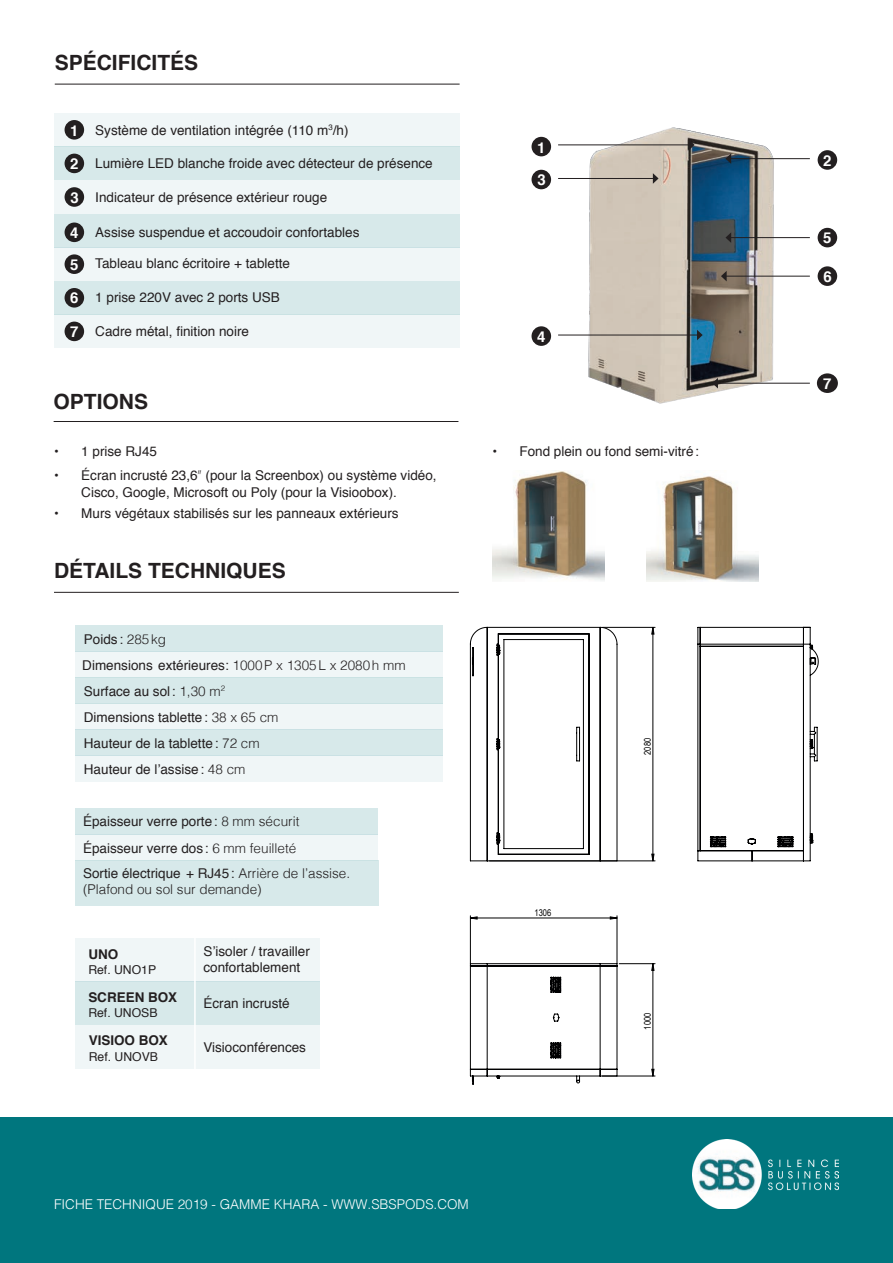
<style>
.page{position:relative;width:893px;height:1263px;background:#fff}
.page>*{position:absolute;margin:0;border:0;box-sizing:border-box;transform-origin:0 0}
.t1{font:700 21px "Helvetica";color:#231f20}
.t2{font:700 15px "Helvetica";color:#fff}
.t3{font:13.5px/16.2px "Helvetica";color:#231f20}
.t4{font:300 13.5px/16.2px "Helvetica";color:#231f20}
.t5{font:300 13.5px "Helvetica";color:#fff}
.t6{font:700 13.5px "Helvetica";color:#231f20}
.t7{font:12.15px "Helvetica";color:#231f20}
.t8{font:9.3px "Arial Narrow";color:#000001}
.s1{font-weight:700;font-size:15px;color:#fff}
.s2{font-weight:300}
.s3{font-weight:400}
</style>
<div class="page">
<div style="left:54px;top:281px;width:405px;height:34px;background:#d7e9ea"></div>
<div style="left:54px;top:247px;width:405px;height:34px;background:#f0f6f7"></div>
<div style="left:54px;top:315px;width:405px;height:33px;background:#f0f6f7"></div>
<div style="left:54px;top:147px;width:406px;height:33px;background:#d7e9ea"></div>
<div style="left:54px;top:113px;width:406px;height:34px;background:#f0f6f7"></div>
<div style="left:54px;top:214px;width:406px;height:33px;background:#d7e9ea"></div>
<div style="left:54px;top:180px;width:406px;height:34px;background:#f0f6f7"></div>
<hr style="left:55px;top:84px;width:405px;height:1px;background:#231f20">
<div style="left:65px;top:288px;width:19px;height:20px;background:#231f20;border-radius:50%"></div>
<div style="left:65px;top:223px;width:19px;height:19px;background:#231f20;border-radius:50%"></div>
<div style="left:65px;top:120px;width:19px;height:20px;background:#231f20;border-radius:50%"></div>
<div style="left:65px;top:254px;width:19px;height:20px;background:#231f20;border-radius:50%"></div>
<div style="left:65px;top:154px;width:19px;height:19px;background:#231f20;border-radius:50%"></div>
<div style="left:65px;top:187px;width:19px;height:20px;background:#231f20;border-radius:50%"></div>
<div style="left:65px;top:322px;width:19px;height:19px;background:#231f20;border-radius:50%"></div>
<div style="left:531px;top:137px;width:20px;height:19px;background:#231f20;border-radius:50%"></div>
<div style="left:818px;top:150px;width:19px;height:20px;background:#231f20;border-radius:50%"></div>
<div style="left:531px;top:170px;width:20px;height:19px;background:#231f20;border-radius:50%"></div>
<div style="left:818px;top:228px;width:19px;height:19px;background:#231f20;border-radius:50%"></div>
<div style="left:531px;top:326px;width:20px;height:20px;background:#231f20;border-radius:50%"></div>
<div style="left:818px;top:266px;width:19px;height:20px;background:#231f20;border-radius:50%"></div>
<div style="left:817px;top:373px;width:21px;height:20px;background:#231f20;border-radius:50%"></div>
<img style="left:575px;top:127px;width:207px;height:277px">
<hr style="left:717px;top:383px;width:93px;height:1px;background:#231f20">
<svg style="left:712px;top:378px;width:6px;height:10px"></svg>
<hr style="left:730px;top:158px;width:80px;height:1px;background:#231f20">
<svg style="left:725px;top:153px;width:6px;height:11px"></svg>
<hr style="left:726px;top:276px;width:84px;height:1px;background:#231f20">
<svg style="left:721px;top:271px;width:6px;height:10px"></svg>
<hr style="left:558px;top:178px;width:96px;height:1px;background:#231f20">
<svg style="left:653px;top:173px;width:6px;height:11px"></svg>
<hr style="left:558px;top:335px;width:140px;height:1px;background:#231f20">
<svg style="left:697px;top:330px;width:6px;height:10px"></svg>
<hr style="left:558px;top:145px;width:132px;height:1px;background:#231f20">
<svg style="left:689px;top:140px;width:6px;height:10px"></svg>
<hr style="left:730px;top:237px;width:80px;height:1px;background:#231f20">
<svg style="left:725px;top:232px;width:6px;height:11px"></svg>
<div style="left:75px;top:1025px;width:245px;height:43px;background:#f0f6f7"></div>
<div style="left:75px;top:938px;width:245px;height:43px;background:#f0f6f7"></div>
<hr style="left:54px;top:592px;width:405px;height:1px;background:#231f20">
<div style="left:75px;top:981px;width:245px;height:44px;background:#d7e9ea"></div>
<div style="left:75px;top:678px;width:368px;height:26px;background:#d7e9ea"></div>
<div style="left:75px;top:652px;width:368px;height:26px;background:#f0f6f7"></div>
<div style="left:75px;top:625px;width:368px;height:27px;background:#d7e9ea"></div>
<div style="left:75px;top:704px;width:368px;height:26px;background:#f0f6f7"></div>
<div style="left:75px;top:756px;width:368px;height:26px;background:#f0f6f7"></div>
<div style="left:75px;top:730px;width:368px;height:26px;background:#d7e9ea"></div>
<div style="left:75px;top:860px;width:304px;height:45px;background:#d7e9ea"></div>
<div style="left:75px;top:834px;width:303px;height:26px;background:#f0f6f7"></div>
<div style="left:75px;top:808px;width:303px;height:26px;background:#d7e9ea"></div>
<hr style="left:194px;top:934px;width:2px;height:143px;background:#fff">
<hr style="left:54px;top:421px;width:404px;height:1px;background:#231f20">
<div style="left:0;top:1117px;width:893px;height:146px;background:#00767e"></div>
<img style="left:693px;top:1140px;width:146px;height:69px">
<hr style="left:617px;top:916px;width:1px;height:48px;background:#000001">
<hr style="left:470px;top:916px;width:1px;height:48px;background:#000001">
<hr style="left:619px;top:963px;width:36px;height:1px;background:#000001">
<hr style="left:602px;top:1076px;width:53px;height:1px;background:#000001">
<hr style="left:602px;top:627px;width:53px;height:1px;background:#000001">
<hr style="left:489px;top:861px;width:166px;height:1px;background:#000001">
<hr style="left:430px;top:1210px;width:396px;height:1px;background:#000001">
<hr style="left:838px;top:625px;width:1px;height:474px;background:#000001">
<hr style="left:430px;top:625px;width:396px;height:1px;background:#000001">
<hr style="left:430px;top:625px;width:1px;height:474px;background:#000001">
<svg style="left:470px;top:916px;width:147px;height:3px"></svg>
<svg style="left:651px;top:963px;width:3px;height:113px"></svg>
<svg style="left:651px;top:627px;width:3px;height:234px"></svg>
<svg style="left:470px;top:963px;width:148px;height:122px"></svg>
<svg style="left:470px;top:627px;width:148px;height:234px"></svg>
<svg style="left:697px;top:627px;width:122px;height:234px"></svg>
<img style="left:492px;top:470px;width:112px;height:111px">
<img style="left:647px;top:476px;width:111px;height:105px">
<h1 class="t1" style="left:55px;top:45px;width:145px">SPÉCIFICITÉS</h1>
<p class="t2" style="left:70px;top:118px;width:10px">1</p>
<p class="t3" style="left:95px;top:122px;width:255px">Système de ventilation intégrée (110 m<sup>3</sup>/h)</p>
<p class="t2" style="left:70px;top:152px;width:10px">2</p>
<p class="t2" style="left:70px;top:185px;width:10px">3</p>
<p class="t3" style="left:95px;top:155px;width:339px">Lumière LED blanche froide avec détecteur de présence</p>
<p class="t3" style="left:95px;top:190px;width:233px">Indicateur de présence extérieur rouge</p>
<p class="t2" style="left:70px;top:221px;width:10px">4</p>
<p class="t3" style="left:95px;top:225px;width:266px">Assise suspendue et accoudoir confortables</p>
<p class="t2" style="left:70px;top:252px;width:10px">5</p>
<p class="t3" style="left:95px;top:256px;width:196px">Tableau blanc écritoire + tablette</p>
<p class="t3" style="left:70px;top:289px;width:211px"><span class="s1">6</span> 1 prise 220V avec 2 ports USB</p>
<p class="t2" style="left:70px;top:320px;width:10px">7</p>
<p class="t3" style="left:95px;top:324px;width:155px">Cadre métal, finition noire</p>
<h1 class="t1" style="left:54px;top:384px;width:96px">OPTIONS</h1>
<p class="t3" style="left:54px;top:444px;width:104px">• 1 prise RJ45</p>
<p class="t3" style="left:81px;top:468px;width:357px;text-indent:-27px">• Écran incrusté 23,6ʺ (pour la Screenbox) ou système vidéo,<br>Cisco, Google, Microsoft ou Poly (pour la Visioobox).</p>
<p class="t3" style="left:54px;top:505px;width:346px">• Murs végétaux stabilisés sur les panneaux extérieurs</p>
<h1 class="t1" style="left:54px;top:554px;width:233px">DÉTAILS TECHNIQUES</h1>
<p class="t3" style="left:84px;top:631px;width:84px">Poids : <span class="s2">285kg</span></p>
<p class="t3" style="left:84px;top:678px;width:196px;line-height:26.1px">Surface au sol: <span class="s2">1,30 m</span><sup>2<br></sup>Dimensions tablette: <span class="s2">38 x 65 cm</span></p>
<p class="t3" style="left:82px;top:657px;width:325px">Dimensions extérieures: <span class="s2">1000P x 1305L x 2080h mm</span></p>
<p class="t3" style="left:84px;top:735px;width:177px">Hauteur de la tablette: <span class="s2">72 cm</span></p>
<p class="t3" style="left:84px;top:761px;width:163px">Hauteur de l’assise: <span class="s2">48 cm</span></p>
<p class="t3" style="left:83px;top:814px;width:218px">Épaisseur verre porte: <span class="s2">8 mm sécurit</span></p>
<p class="t4" style="left:83px;top:864px;width:269px"><span class="s3">Sortie électrique + RJ45:</span> Arrière de l’assise. (Plafond ou sol sur demande)</p>
<p class="t3" style="left:83px;top:840px;width:215px">Épaisseur verre dos : <span class="s2">6 mm feuilleté</span></p>
<p class="t6" style="left:88px;top:944px;width:31px">UNO</p>
<p class="t6" style="left:88px;top:986px;width:90px">SCREEN BOX</p>
<p class="t6" style="left:89px;top:1030px;width:81px">VISIOO BOX</p>
<p class="t7" style="left:88px;top:960px;width:69px">Ref. UNO1P</p>
<p class="t7" style="left:88px;top:1003px;width:71px">Ref. UNOSB</p>
<p class="t7" style="left:89px;top:1047px;width:71px">Ref. UNOVB</p>
<p class="t3" style="left:203px;top:943px;width:108px">S’isoler / travailler confortablement</p>
<p class="t3" style="left:203px;top:996px;width:88px">Écran incrusté</p>
<p class="t3" style="left:203px;top:1039px;width:104px">Visioconférences</p>
<p class="t2" style="left:537px;top:135px;width:10px">1</p>
<p class="t2" style="left:537px;top:168px;width:10px">3</p>
<p class="t2" style="left:537px;top:324px;width:10px">4</p>
<p class="t3" style="left:492px;top:444px;width:208px">• Fond plein ou fond semi-vitré:</p>
<p class="t8" style="left:534px;top:906px;width:18px">1306</p>
<p class="t8" style="left:641px;top:755px;width:18px;rotate:-90deg">2080</p>
<p class="t8" style="left:641px;top:1029px;width:18px;rotate:-90deg">1000</p>
<p class="t5" style="left:54px;top:1193px;width:416px">FICHE TECHNIQUE 2019 - GAMME KHARA - WWW.SBSPODS.COM</p>
<p class="t2" style="left:823px;top:148px;width:10px">2</p>
<p class="t2" style="left:823px;top:226px;width:10px">5</p>
<p class="t2" style="left:823px;top:264px;width:10px">6</p>
<p class="t2" style="left:823px;top:371px;width:10px">7</p>
</div>
